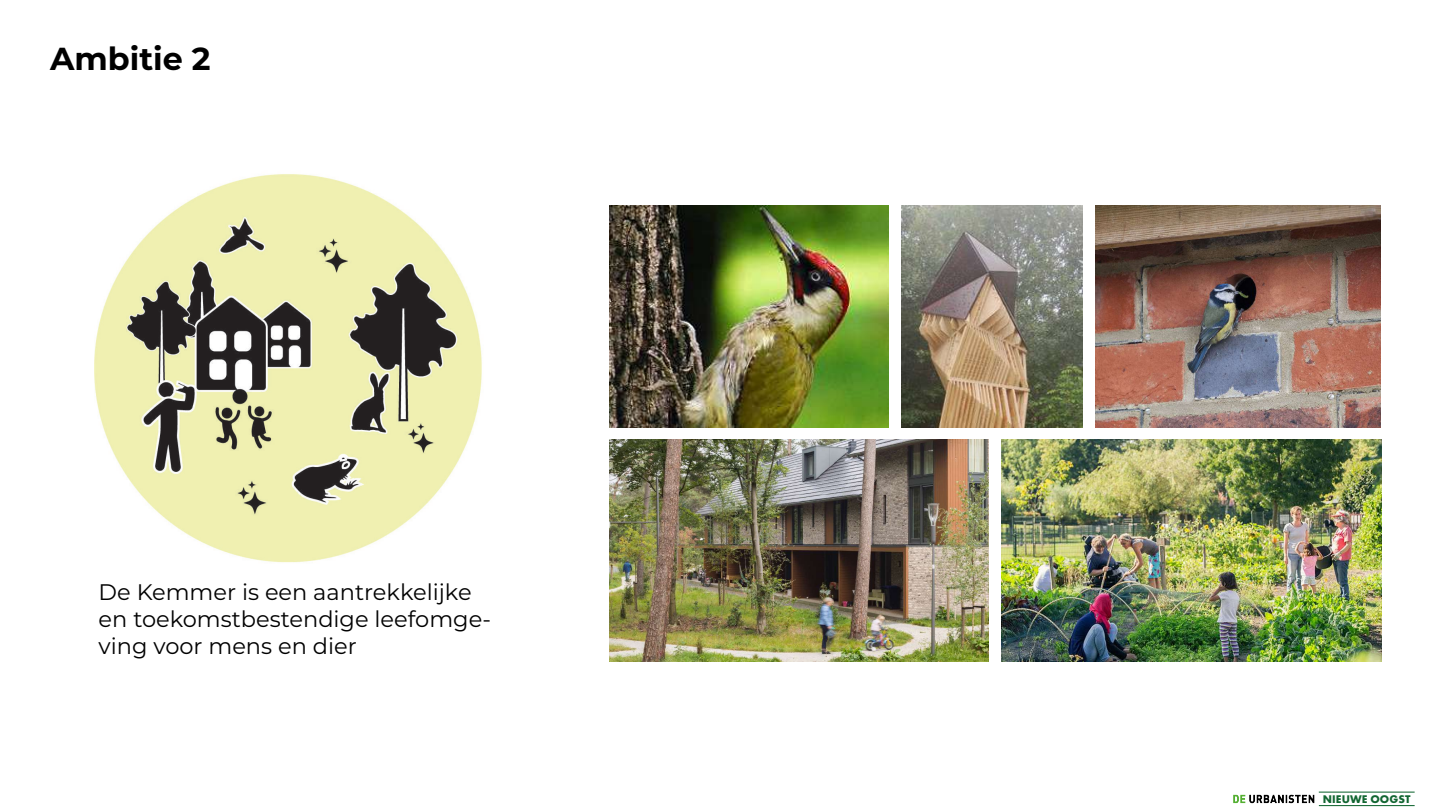
<style>
.page{position:relative;width:1440px;height:810px;background:#fff}
.page>*{position:absolute;margin:0;border:0;box-sizing:border-box;transform-origin:0 0}
.t1{font:700 31.8px "Montserrat";color:#000}
.t2{font:22.5px/27px "Montserrat";color:#000}
.t3{font:700 11.55px "Futura PT";letter-spacing:.01em;color:#126632}
</style>
<div class="page">
<img style="left:94px;top:174px;width:388px;height:389px">
<img style="left:1095px;top:205px;width:286px;height:222px">
<img style="left:609px;top:205px;width:280px;height:222px">
<img style="left:902px;top:205px;width:180px;height:222px">
<img style="left:1002px;top:440px;width:379px;height:222px">
<img style="left:609px;top:440px;width:380px;height:222px">
<img style="left:1233px;top:794px;width:82px;height:10px">
<hr style="left:1319px;top:805px;width:96px;height:1px;background:#126632">
<hr style="left:1319px;top:792px;width:96px;height:1px;background:#126632">
<h1 class="t1" style="left:50px;top:36px;width:162px">Ambitie 2</h1>
<p class="t2" style="left:99px;top:578px;width:394px">De Kemmer is een aantrekkelijke en toekomstbestendige leefomge&shy;ving voor mens en dier</p>
<p class="t3" style="left:1323px;top:792px;width:89px">NIEUWE OOGST</p>
</div>
